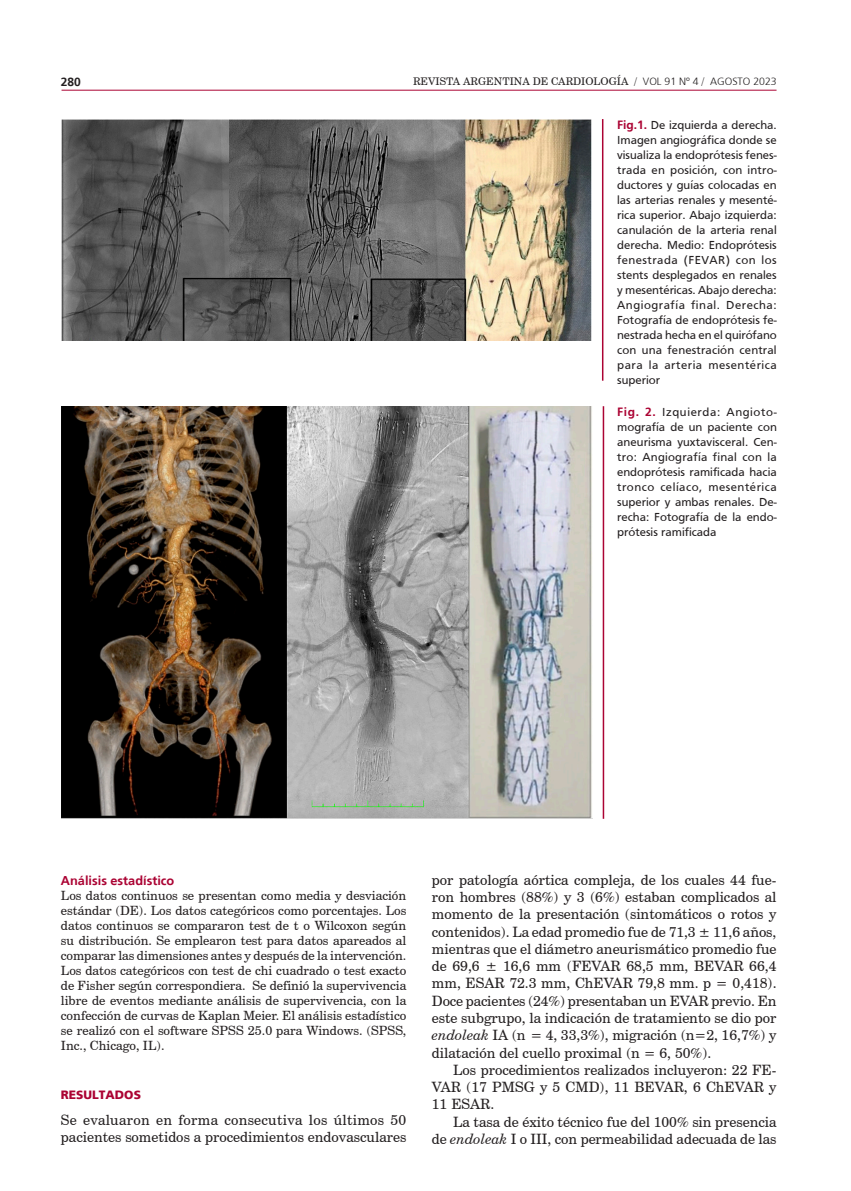
<style>
.page{position:relative;width:851px;height:1191px;background:#fff}
.page>*{position:absolute;margin:0;border:0;box-sizing:border-box;transform-origin:0 0}
.texto1{font:14.25px/17.2px "Century Schoolbook BT";color:#231f20}
.texto{font:14.25px/17.2px "Century Schoolbook BT";color:#231f20;text-align:justify}
.texto3{font:12.75px/15px "Century Schoolbook BT";color:#231f20;text-align:justify}
.subtit2n{font:700 12.75px "Frutiger";color:#ab0333}
.epigrafe_horizontal{font:12px/15px "Frutiger";color:#231f20;text-align:justify}
.subtit{font:900 12px "Frutiger";color:#ab0333}
.t1{font:700 12px "Frutiger";color:#231f20}
.t2{font:10.5px "Century Schoolbook BT";color:#231f20}
.s1{font-family:"Frutiger";font-weight:300}
.s2{font-weight:700;color:#ab0333}
.s3{font-style:italic}
</style>
<div class="page">
<hr style="left:62px;top:90px;width:714px;height:1px;background:#ab0333">
<img style="left:62px;top:119px;width:529px;height:221px">
<img style="left:62px;top:406px;width:530px;height:413px">
<hr style="left:602px;top:119px;width:1px;height:262px;background:#ab0333">
<hr style="left:602px;top:406px;width:2px;height:413px;background:#ab0333">
<p class="t1" style="left:61px;top:75px;width:22px">280</p>
<p class="t2" style="left:413px;top:75px;width:365px">REVISTA ARGENTINA DE CARDIOLOGÍA / <span class="s1">VOL 91 Nº 4</span> / <span class="s1">AGOSTO 2023</span></p>
<p class="epigrafe_horizontal" style="left:617px;top:117px;width:161px"><span class="s2">Fig.1.</span> De izquierda a derecha.<br>Imagen angiográfica donde se visualiza la endoprótesis fenes&shy;trada en posición, con intro&shy;ductores y guías colocadas en las arterias renales y mesenté&shy;rica superior. Abajo izquierda: canulación de la arteria renal derecha. Medio: Endoprótesis fenestrada (FEVAR) con los stents desplegados en renales y mesentéricas. Abajo derecha:<br>Angiografía final. Derecha:<br>Fotografía de endoprótesis fe&shy;nestrada hecha en el quirófano con una fenestración central para la arteria mesentérica superior</p>
<p class="epigrafe_horizontal" style="left:617px;top:404px;width:161px"><span class="s2">Fig. 2.</span> Izquierda: Angioto&shy;mografía de un paciente con aneurisma yuxtavisceral. Cen&shy;tro: Angiografía final con la endoprótesis ramificada hacia tronco celíaco, mesentérica superior y ambas renales. De&shy;recha: Fotografía de la endo&shy;prótesis ramificada</p>
<p class="subtit2n" style="left:61px;top:872px;width:115px">Análisis estadístico</p>
<p class="texto3" style="left:61px;top:887px;width:347px">Los datos continuos se presentan como media y desviación estándar (DE). Los datos categóricos como porcentajes. Los datos continuos se compararon test de t o Wilcoxon según su distribución. Se emplearon test para datos apareados al comparar las dimensiones antes y después de la intervención.<br>Los datos categóricos con test de chi cuadrado o test exacto de Fisher según correspondiera. Se definió la supervivencia libre de eventos mediante análisis de supervivencia, con la confección de curvas de Kaplan Meier. El análisis estadístico se realizó con el software SPSS 25.0 para Windows. (SPSS, Inc., Chicago, IL).</p>
<p class="subtit" style="left:61px;top:1087px;width:82px">RESULTADOS</p>
<p class="texto1" style="left:61px;top:1111px;width:347px">Se evaluaron en forma consecutiva los últimos 50 pacientes sometidos a procedimientos endovasculares</p>
<p class="texto1" style="left:432px;top:871px;width:346px;text-align:justify">por patología aórtica compleja, de los cuales 44 fue&shy;ron hombres (88%) y 3 (6%) estaban complicados al momento de la presentación (sintomáticos o rotos y contenidos). La edad promedio fue de 71,3 ± 11,6 años, mientras que el diámetro aneurismático promedio fue de 69,6 ± 16,6 mm (FEVAR 68,5 mm, BEVAR 66,4 mm, ESAR 72.3 mm, ChEVAR 79,8 mm. p = 0,418).<br>Doce pacientes (24%) presentaban un EVAR previo. En este subgrupo, la indicación de tratamiento se dio por <span class="s3">endoleak</span> IA (n = 4, 33,3%), migración (n=2, 16,7%) y dilatación del cuello proximal (n = 6, 50%).</p>
<p class="texto" style="left:432px;top:1061px;width:346px;text-indent:21px">Los procedimientos realizados incluyeron: 22 FE-VAR (17 PMSG y 5 CMD), 11 BEVAR, 6 ChEVAR y 11 ESAR.</p>
<p class="texto" style="left:432px;top:1112px;width:346px;text-align:right">La tasa de éxito técnico fue del 100% sin presencia<br>de <span class="s3">endoleak</span> I o III, con permeabilidad adecuada de las</p>
</div>
